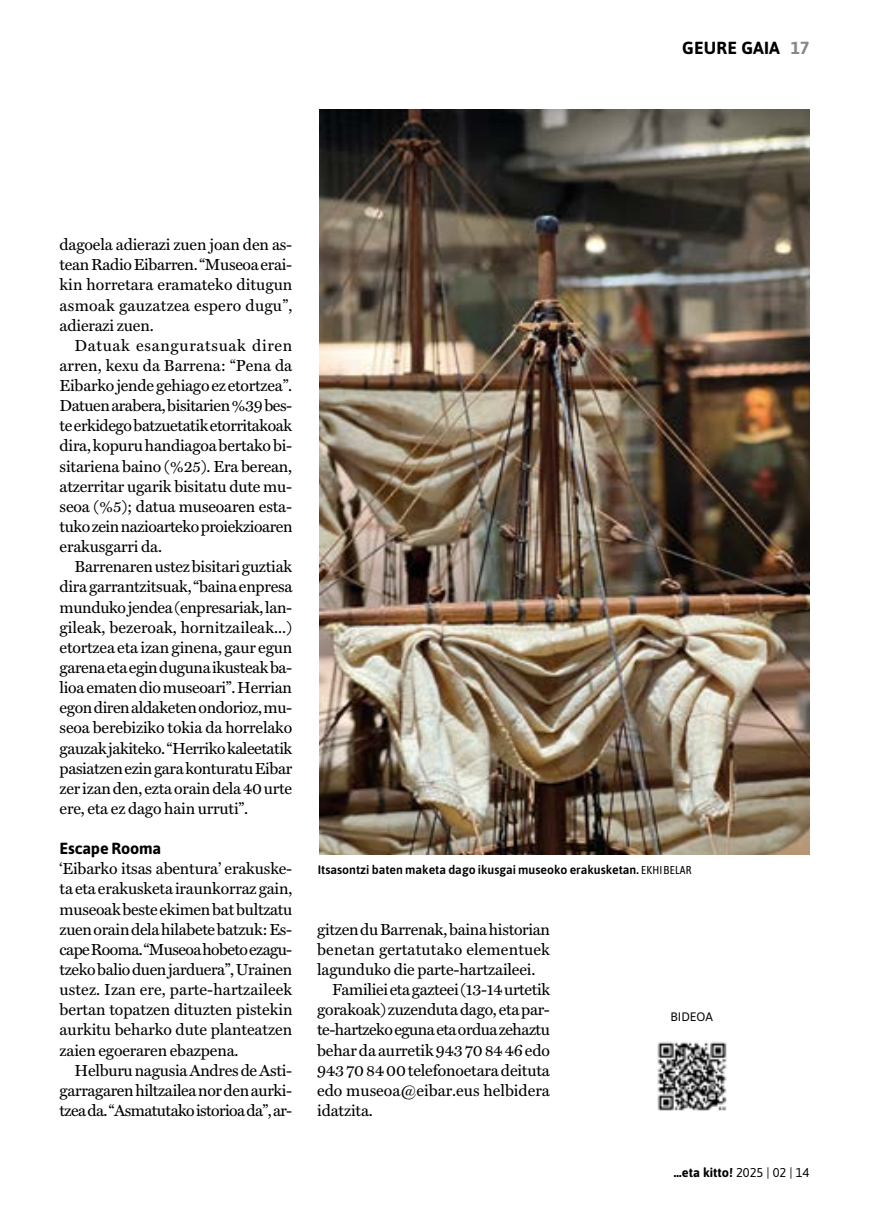
<style>
.page{position:relative;width:869px;height:1216px;background:#fff}
.page>*{position:absolute;margin:0;border:0;box-sizing:border-box;transform-origin:0 0}
.t1{font:700 17.5px "Asap";letter-spacing:.01em;color:#000}
.t2{font:16.1px/20.1px "Miller Text Roman";letter-spacing:-.01em;color:#000;text-align:justify}
.t3{font:16.1px "Miller Text Roman";letter-spacing:-.03em;color:#000}
.t4{font:16.1px "Miller Text Roman";letter-spacing:.01em;color:#000}
.t5{font:700 16.1px "Asap";letter-spacing:-.01em;color:#000}
.t6{font:700 12.78px "Asap";color:#000}
.t7{font:600 12.25px "Asap";color:#000}
.t8{font:12.25px "Asap";color:#000}
.s1{color:#878787}
.s2{font-family:"Asap Condensed";font-weight:400;font-size:11.38px}
.s3{font-weight:400}
</style>
<div class="page">
<img style="left:319px;top:109px;width:490px;height:745px">
<img style="left:657px;top:1042px;width:70px;height:69px">
<p class="t1" style="left:682px;top:36px;width:129px">GEURE GAIA <span class="s1">17</span></p>
<p class="t2" style="left:60px;top:234px;width:234px">dagoela adierazi zuen joan den as&shy;tean Radio Eibarren. “Museoa erai&shy;kin horretara eramateko ditugun asmoak gauzatzea espero dugu”, adierazi zuen.</p>
<p class="t2" style="left:60px;top:335px;width:234px;text-indent:15px">Datuak esanguratsuak diren arren, kexu da Barrena: “Pena da Eibarko jende gehiago ez etortzea”.<br>Datuen arabera, bisitarien %39 bes&shy;te erkidego batzuetatik etorritakoak dira, kopuru handiagoa bertako bi&shy;sitariena baino (%25). Era berean, atzerritar ugarik bisitatu dute mu&shy;seoa (%5); datua museoaren esta&shy;tuko zein nazioarteko proiekzioaren erakusgarri da.</p>
<p class="t2" style="left:60px;top:556px;width:234px;text-indent:15px">Barrenaren ustez bisitari guztiak dira garrantzitsuak, “baina enpresa munduko jendea (enpresariak, lan&shy;gileak, bezeroak, hornitzaileak...) etortzea eta izan ginena, gaur egun garena eta egin duguna ikusteak ba&shy;lioa ematen dio museoari”. Herrian egon diren aldaketen ondorioz, mu&shy;seoa berebiziko tokia da horrelako gauzak jakiteko. “Herriko kaleetatik pasiatzen ezin gara konturatu Eibar zer izan den, ezta orain dela 40 urte ere, eta ez dago hain urruti”.</p>
<p class="t5" style="left:60px;top:837px;width:103px">Escape Rooma</p>
<p class="t2" style="left:60px;top:858px;width:234px">‘Eibarko itsas abentura’ erakuske&shy;ta eta erakusketa iraunkorraz gain, museoak beste ekimen bat bultzatu zuen orain dela hilabete batzuk: Es&shy;cape Rooma. “Museoa hobeto ezagu&shy;tzeko balio duen jarduera”, Urainen ustez. Izan ere, parte-hartzaileek bertan topatzen dituzten pistekin aurkitu beharko dute planteatzen zaien egoeraren ebazpena.</p>
<p class="t2" style="left:60px;top:1059px;width:234px;text-indent:15px">Helburu nagusia Andres de Asti&shy;garragaren hiltzailea nor den aurki&shy;tzea da. “Asmatutako istorioa da”, ar-</p>
<p class="t7" style="left:317px;top:861px;width:375px">Itsasontzi baten maketa dago ikusgai museoko erakusketan. <span class="s2">EKHI BELAR</span></p>
<p class="t2" style="left:317px;top:919px;width:234px">gitzen du Barrenak, baina historian</p>
<p class="t4" style="left:317px;top:939px;width:234px">benetan gertatutako elementuek</p>
<p class="t2" style="left:317px;top:959px;width:219px">lagunduko die parte-hartzaileei.</p>
<p class="t2" style="left:332px;top:979px;width:219px">Familiei eta gazteei (13-14 urtetik</p>
<p class="t2" style="left:317px;top:999px;width:234px">gorakoak) zuzenduta dago, eta par-</p>
<p class="t3" style="left:317px;top:1020px;width:234px">te-hartzeko eguna eta ordua zehaztu</p>
<p class="t2" style="left:317px;top:1039px;width:234px">behar da aurretik 943 70 84 46 edo</p>
<p class="t2" style="left:317px;top:1059px;width:234px">943 70 84 00 telefonoetara deituta</p>
<p class="t2" style="left:317px;top:1080px;width:234px">edo museoa@eibar.eus helbidera</p>
<p class="t2" style="left:317px;top:1100px;width:57px">idatzita.</p>
<p class="t8" style="left:670px;top:1008px;width:44px">BIDEOA</p>
<p class="t6" style="left:673px;top:1162px;width:137px">…eta kitto! <span class="s3">2025 | 02 | 14</span></p>
</div>
